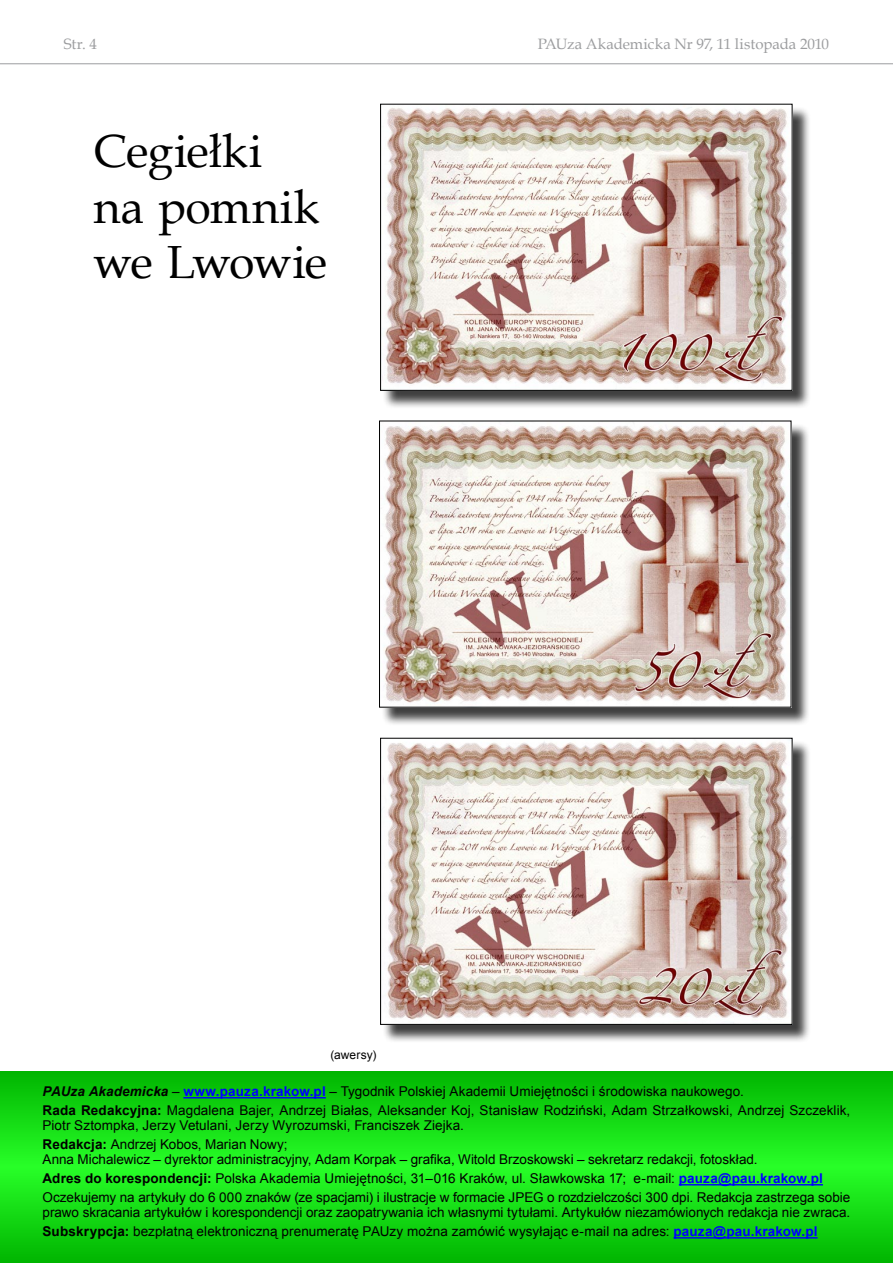
<style>
.page{position:relative;width:893px;height:1263px;background:#fff}
.page>*{position:absolute;margin:0;border:0;box-sizing:border-box;transform-origin:0 0}
.t1{font:46.5px/55.8px "Book Antiqua";letter-spacing:-.01em;color:#000}
.t2{font:15px "Book Antiqua";letter-spacing:-.005em;color:#9c9d9f}
.t3{font:13.5px/19px "Arial";letter-spacing:.005em;color:#000}
.t4{font:12px "Arial";letter-spacing:.005em;color:#000}
.s1{font-weight:700;font-style:italic}
.s2{font-weight:700;color:#00f}
.s3{font-weight:700}
</style>
<div class="page">
<hr style="left:0;top:63px;width:893px;height:1px;background:#9c9d9f">
<svg style="left:0;top:1071px;width:893px;height:192px"></svg>
<hr style="left:183px;top:1097px;width:143px;height:1px;background:#00f">
<hr style="left:679px;top:1184px;width:144px;height:1px;background:#00f">
<hr style="left:673px;top:1237px;width:145px;height:1px;background:#00f">
<div style="left:383px;top:740px;width:428px;height:303px;background:#000;opacity:.75"></div>
<img style="left:383px;top:740px;width:407px;height:282px">
<div style="left:382px;top:423px;width:428px;height:303px;background:#000;opacity:.75"></div>
<img style="left:382px;top:423px;width:407px;height:282px">
<div style="left:383px;top:106px;width:428px;height:303px;background:#000;opacity:.75"></div>
<img style="left:382px;top:106px;width:408px;height:282px">
<p class="t2" style="left:64px;top:34px;width:35px">Str. 4</p>
<p class="t2" style="left:538px;top:34px;width:293px">PAUza Akademicka Nr 97, 11 listopada 2010</p>
<h1 class="t1" style="left:94px;top:122px;width:235px">Cegiełki<br>na pomnik we Lwowie</h1>
<p class="t4" style="left:331px;top:1047px;width:47px">(awersy)</p>
<p class="t3" style="left:43px;top:1082px;width:809px"><span class="s1">PAUza Akademicka</span> – <span class="s2">www.pauza.krakow.pl</span> – Tygodnik Polskiej Akademii Umiejętności i środowiska naukowego.<br><span class="s3">Rada Redakcyjna:</span> Magdalena Bajer, Andrzej Białas, Aleksander Koj, Stanisław Rodziński, Adam Strzałkowski, Andrzej Szczeklik,</p>
<p class="t3" style="left:43px;top:1116px;width:423px">Piotr Sztompka, Jerzy Vetulani, Jerzy Wyrozumski, Franciszek Ziejka.<br><span class="s3">Redakcja:</span> Andrzej Kobos, Marian Nowy;</p>
<p class="t3" style="left:43px;top:1150px;width:809px">Anna Michalewicz – dyrektor administracyjny, Adam Korpak – grafika, Witold Brzoskowski – sekretarz redakcji, fotoskład.<br><span class="s3">Adres do korespondencji:</span> Polska Akademia Umiejętności, 31–016 Kraków, ul. Sławkowska 17; e-mail: <span class="s2">pauza@pau.krakow.pl<br></span>Oczekujemy na artykuły do 6 000 znaków (ze spacjami) i ilustracje w formacie JPEG o rozdzielczości 300 dpi. Redakcja zastrzega sobie</p>
<p class="t3" style="left:43px;top:1203px;width:809px">prawo skracania artykułów i korespondencji oraz zaopatrywania ich własnymi tytułami. Artykułów niezamówionych redakcja nie zwraca.<br><span class="s3">Subskrypcja:</span> bezpłatną elektroniczną prenumeratę PAUzy można zamówić wysyłając e-mail na adres: <span class="s2">pauza@pau.krakow.pl</span></p>
</div>
